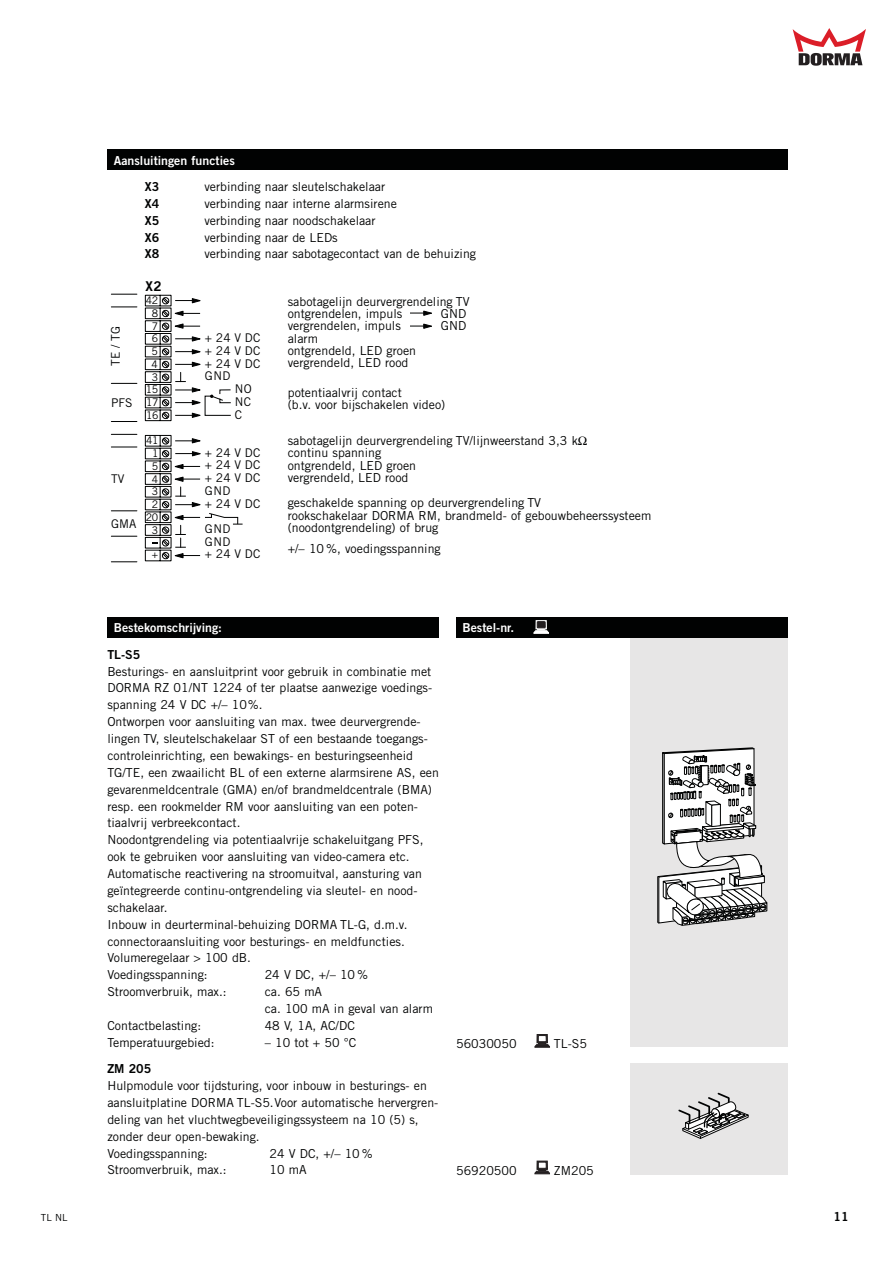
<style>
.page{position:relative;width:893px;height:1263px;background:#fff}
.page>*{position:absolute;margin:0;border:0;box-sizing:border-box;transform-origin:0 0}
.t1{font:13.5px "Trade Gothic Bold Two";color:#010202}
.t2{font:12.45px/16.8px "Trade Gothic";color:#010202}
.t3{font:12.45px "Trade Gothic Bold Two";color:#fff}
.t4{font:12.45px "Trade Gothic Bold Two";color:#010202}
.t5{font:12px/12.8px "Trade Gothic";letter-spacing:.03em;color:#010202;text-align:justify}
.t6{font:10.5px/12.8px "Trade Gothic";letter-spacing:-.035em;color:#010202;text-align:center}
.t7{font:9.75px "Trade Gothic";color:#010202}
</style>
<div class="page">
<svg style="left:793px;top:28px;width:73px;height:38px"></svg>
<div style="left:630px;top:636px;width:158px;height:411px;background:#e7e6e6"></div>
<svg style="left:657px;top:747px;width:111px;height:179px"></svg>
<div style="left:107px;top:617px;width:332px;height:20px;background:#010202"></div>
<div style="left:107px;top:149px;width:681px;height:21px;background:#010202"></div>
<div style="left:456px;top:617px;width:332px;height:20px;background:#010202"></div>
<svg style="left:535px;top:1161px;width:14px;height:13px"></svg>
<div style="left:538px;top:1162px;width:8px;height:6px;border:1px solid #231f20"></div>
<svg style="left:535px;top:1034px;width:14px;height:13px"></svg>
<div style="left:538px;top:1036px;width:8px;height:6px;border:1px solid #231f20"></div>
<svg style="left:534px;top:621px;width:14px;height:12px"></svg>
<div style="left:537px;top:622px;width:8px;height:6px;background:#231f20"></div>
<div style="left:537px;top:622px;width:8px;height:6px;border:1px solid #231f20"></div>
<svg style="left:111px;top:294px;width:26px;height:1px"></svg>
<svg style="left:111px;top:306px;width:26px;height:1px"></svg>
<svg style="left:111px;top:383px;width:26px;height:1px"></svg>
<svg style="left:111px;top:421px;width:26px;height:1px"></svg>
<svg style="left:111px;top:434px;width:26px;height:1px"></svg>
<svg style="left:111px;top:447px;width:26px;height:1px"></svg>
<svg style="left:111px;top:510px;width:26px;height:1px"></svg>
<svg style="left:111px;top:536px;width:26px;height:1px"></svg>
<svg style="left:111px;top:561px;width:26px;height:1px"></svg>
<svg style="left:144px;top:294px;width:87px;height:128px"></svg>
<svg style="left:144px;top:435px;width:99px;height:127px"></svg>
<div style="left:630px;top:1064px;width:158px;height:111px;background:#e7e6e6"></div>
<svg style="left:678px;top:1092px;width:71px;height:47px"></svg>
<svg style="left:410px;top:310px;width:22px;height:6px"></svg>
<svg style="left:410px;top:323px;width:22px;height:6px"></svg>
<p class="t3" style="left:114px;top:156px;width:123px">Aansluitingen functies</p>
<p class="t5" style="left:110px;top:366px;width:41px;rotate:-90deg">TE / TG</p>
<p class="t5" style="left:111px;top:397px;width:23px">PFS</p>
<p class="t5" style="left:111px;top:474px;width:15px">TV</p>
<p class="t5" style="left:111px;top:518px;width:27px">GMA</p>
<p class="t4" style="left:145px;top:182px;width:16px">X3</p>
<p class="t2" style="left:204px;top:179px;width:182px">verbinding naar sleutelschakelaar</p>
<p class="t4" style="left:145px;top:199px;width:16px">X4</p>
<p class="t2" style="left:204px;top:196px;width:194px">verbinding naar interne alarmsirene</p>
<p class="t4" style="left:145px;top:216px;width:16px">X5</p>
<p class="t2" style="left:204px;top:213px;width:173px">verbinding naar noodschakelaar</p>
<p class="t4" style="left:145px;top:233px;width:16px">X6</p>
<p class="t2" style="left:204px;top:230px;width:135px">verbinding naar de LEDs</p>
<p class="t4" style="left:145px;top:249px;width:16px">X8</p>
<p class="t2" style="left:204px;top:247px;width:273px">verbinding naar sabotagecontact van de behuizing</p>
<p class="t2" style="left:288px;top:296px;width:183px;line-height:12.5px">sabotagelijn deurvergrendeling TV ontgrendelen, impuls</p>
<p class="t1" style="left:145px;top:281px;width:18px">X2</p>
<p class="t6" style="left:146px;top:295px;width:14px">42<br>8<br>7<br>6<br>5<br>4<br>3<br>15<br>17<br>16</p>
<p class="t2" style="left:441px;top:306px;width:27px">GND</p>
<p class="t2" style="left:288px;top:319px;width:115px">vergrendelen, impuls</p>
<p class="t2" style="left:441px;top:319px;width:27px">GND</p>
<p class="t2" style="left:288px;top:333px;width:130px;line-height:12.5px">alarm<br>ontgrendeld, LED groen vergrendeld, LED rood</p>
<p class="t2" style="left:288px;top:387px;width:159px;line-height:12.5px">potentiaalvrij contact<br>(b.v. voor bijschakelen video)</p>
<p class="t2" style="left:288px;top:435px;width:292px;line-height:12.5px">sabotagelijn deurvergrendeling TV/lijnweerstand 3,3 k continu spanning<br>ontgrendeld, LED groen<br>vergrendeld, LED rood</p>
<p class="t2" style="left:288px;top:498px;width:365px;line-height:12.5px">geschakelde spanning op deurvergrendeling TV<br>rookschakelaar DORMA RM, brandmeld- of gebouwbeheerssysteem (noodontgrendeling) of brug</p>
<p class="t2" style="left:288px;top:541px;width:154px">+/– 10 %, voedingsspanning</p>
<p class="t5" style="left:205px;top:333px;width:57px">+ 24 V DC + 24 V DC + 24 V DC GND</p>
<p class="t5" style="left:235px;top:384px;width:19px">NO NC C</p>
<p class="t5" style="left:205px;top:447px;width:57px;text-align:left">+ 24 V DC + 24 V DC + 24 V DC<br>GND<br>+ 24 V DC</p>
<p class="t5" style="left:205px;top:524px;width:27px">GND<br>GND</p>
<p class="t6" style="left:146px;top:435px;width:14px">41</p>
<p class="t6" style="left:146px;top:461px;width:14px">5<br>4<br>3<br>2<br>20<br>3</p>
<p class="t6" style="left:152px;top:448px;width:8px">1</p>
<p class="t6" style="left:152px;top:549px;width:8px">+</p>
<p class="t5" style="left:205px;top:549px;width:57px">+ 24 V DC</p>
<p class="t3" style="left:114px;top:623px;width:110px">Bestekomschrijving:</p>
<p class="t4" style="left:107px;top:650px;width:34px">TL-S5</p>
<p class="t2" style="left:107px;top:664px;width:333px">Besturings- en aansluitprint voor gebruik in combinatie met DORMA RZ 01/NT 1224 of ter plaatse aanwezige voedings&shy;spanning 24 V DC +/– 10%.<br>Ontworpen voor aansluiting van max. twee deurvergrende&shy;lingen TV, sleutelschakelaar ST of een bestaande toegangs&shy;controleinrichting, een bewakings- en besturingseenheid TG/TE, een zwaailicht BL of een externe alarmsirene AS, een gevarenmeldcentrale (GMA) en/of brandmeldcentrale (BMA) resp. een rookmelder RM voor aansluiting van een poten&shy;tiaalvrij verbreekcontact.<br>Noodontgrendeling via potentiaalvrije schakeluitgang PFS, ook te gebruiken voor aansluiting van video-camera etc.<br>Automatische reactivering na stroomuitval, aansturing van geïntegreerde continu-ontgrendeling via sleutel- en nood&shy;schakelaar.<br>Inbouw in deurterminal-behuizing DORMA TL-G, d.m.v. connectoraansluiting voor besturings- en meldfuncties.<br>Volumeregelaar &gt; 100 dB.<br>Voedingsspanning:</p>
<p class="t2" style="left:265px;top:968px;width:105px">24 V DC, +/– 10 %</p>
<p class="t2" style="left:107px;top:984px;width:121px">Stroomverbruik, max.:</p>
<p class="t2" style="left:265px;top:984px;width:170px">ca. 65 mA<br>ca. 100 mA in geval van alarm</p>
<p class="t2" style="left:107px;top:1018px;width:95px">Contactbelasting:</p>
<p class="t2" style="left:265px;top:1018px;width:92px">48 V, 1A, AC/DC</p>
<p class="t2" style="left:107px;top:1035px;width:109px">Temperatuurgebied:</p>
<p class="t2" style="left:265px;top:1035px;width:93px">– 10 tot + 50 °C</p>
<p class="t4" style="left:107px;top:1064px;width:46px">ZM 205</p>
<p class="t2" style="left:107px;top:1078px;width:332px">Hulpmodule voor tijdsturing, voor inbouw in besturings- en aansluitplatine DORMA TL-S5.Voor automatische hervergren&shy;deling van het vluchtwegbeveiligingssysteem na 10 (5) s, zonder deur open-bewaking.<br>Voedingsspanning:</p>
<p class="t2" style="left:269px;top:1146px;width:105px">24 V DC, +/– 10 %</p>
<p class="t2" style="left:107px;top:1163px;width:121px">Stroomverbruik, max.:</p>
<p class="t2" style="left:269px;top:1163px;width:39px">10 mA</p>
<p class="t3" style="left:462px;top:623px;width:53px">Bestel-nr.</p>
<p class="t2" style="left:456px;top:1036px;width:62px">56030050</p>
<p class="t2" style="left:554px;top:1036px;width:34px">TL-S5</p>
<p class="t2" style="left:456px;top:1163px;width:62px">56920500</p>
<p class="t2" style="left:554px;top:1163px;width:41px">ZM205</p>
<p class="t7" style="left:41px;top:1214px;width:28px">TL NL</p>
<p class="t4" style="left:833px;top:1212px;width:17px">11</p>
</div>
